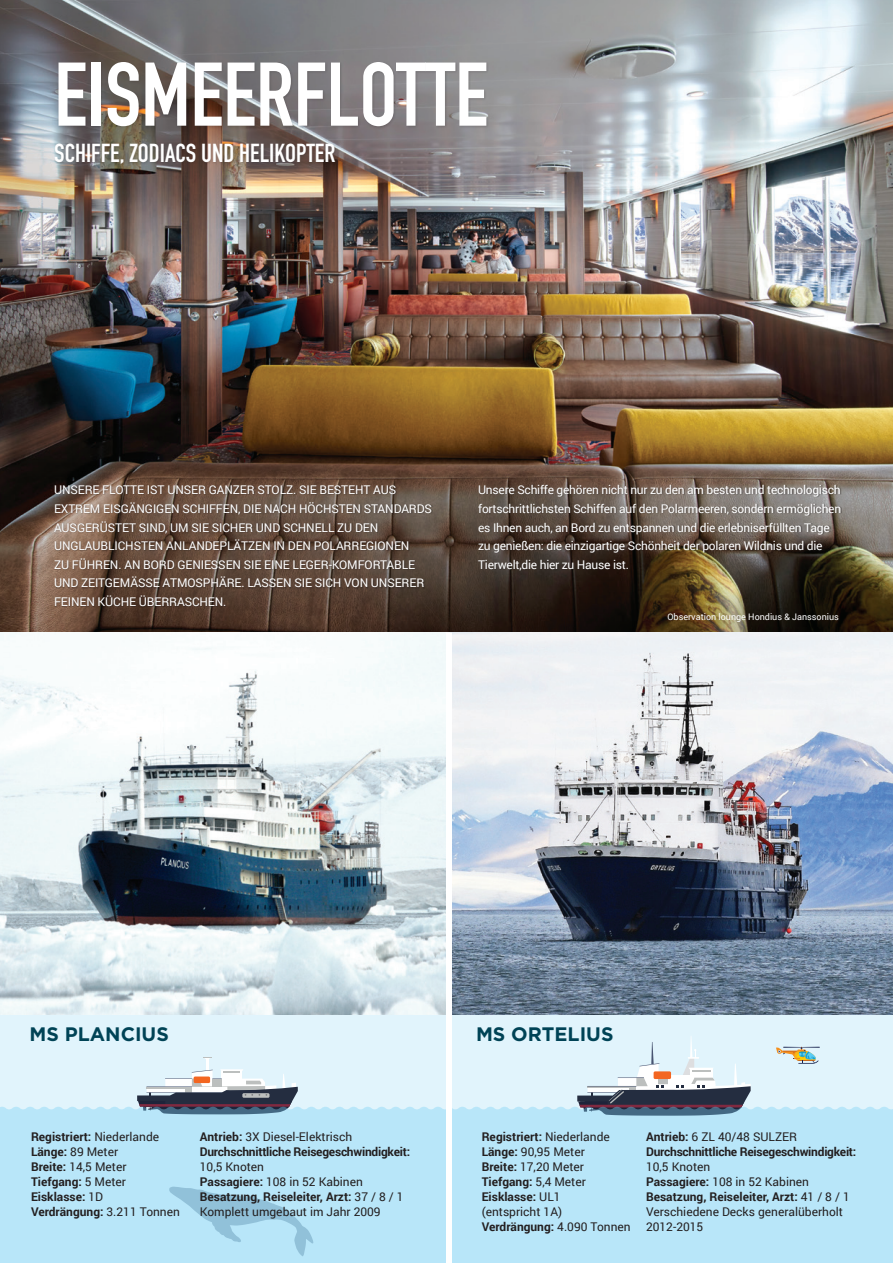
<style>
.page{position:relative;width:893px;height:1263px;background:#fff}
.page>*{position:absolute;margin:0;border:0;box-sizing:border-box;transform-origin:0 0}
.t1{font:700 88.65px "DIN Condensed";color:#fff}
.t2{font:700 25.65px "DIN Condensed";color:#fff}
.t3{font:700 19.5px "Gotham";color:#004356}
.t4{font:12px/18.6px "Roboto";letter-spacing:-.01em;color:#fff}
.t5{font:12px/15px "Roboto";color:#231f20}
.t6{font:700 12px/15px "Roboto";letter-spacing:-.02em;color:#231f20}
.t7{font:700 12px/15px "Roboto";color:#231f20}
.t8{font:9px "Roboto";color:#fff}
.s1{font-weight:400}
.s2{font-weight:700}
</style>
<div class="page">
<div style="left:0;top:1015px;width:449px;height:248px;background:#e1f4fc"></div>
<div style="left:449px;top:1015px;width:444px;height:248px;background:#e1f4fc"></div>
<svg style="left:137px;top:1057px;width:161px;height:50px"></svg>
<svg style="left:577px;top:1037px;width:174px;height:70px"></svg>
<div style="left:654px;top:1071px;width:17px;height:8px;background:#f36621;border-radius:2px"></div>
<div style="left:452px;top:1107px;width:441px;height:156px;background:#b8e6f9"></div>
<div style="left:0;top:1107px;width:446px;height:156px;background:#b8e6f9"></div>
<img style="left:449px;top:631px;width:444px;height:384px">
<hr style="left:783px;top:1047px;width:37px;height:1px;background:#18224e">
<svg style="left:776px;top:1047px;width:42px;height:17px"></svg>
<svg style="left:0;top:631px;width:449px;height:384px"></svg>
<svg style="left:169px;top:1186px;width:144px;height:70px;background:#abd9ee"></svg>
<div style="left:446px;top:633px;width:6px;height:630px;background:#fff"></div>
<img style="left:0;top:0;width:893px;height:631px">
<div style="left:54px;top:61px;width:436px;height:106px;background:#231f20;opacity:.21"></div>
<div style="left:54px;top:486px;width:379px;height:121px;background:#231f20;opacity:.41"></div>
<div style="left:478px;top:485px;width:364px;height:86px;background:#231f20;opacity:.41"></div>
<h1 class="t1" style="left:54px;top:35px;width:435px">EISMEERFLOTTE</h1>
<h2 class="t2" style="left:54px;top:136px;width:283px">SCHIFFE, ZODIACS UND HELIKOPTER</h2>
<p class="t4" style="left:54px;top:480px;width:380px">UNSERE FLOTTE IST UNSER GANZER STOLZ. SIE BESTEHT AUS EXTREM EISGÄNGIGEN SCHIFFEN, DIE NACH HÖCHSTEN STANDARDS AUSGERÜSTET SIND, UM SIE SICHER UND SCHNELL ZU DEN UNGLAUBLICHSTEN ANLANDEPLÄTZEN IN DEN POLARREGIONEN<br>ZU FÜHREN. AN BORD GENIESSEN SIE EINE LEGER-KOMFORTABLE UND ZEITGEMÄSSE ATMOSPHÄRE. LASSEN SIE SICH VON UNSERER FEINEN KÜCHE ÜBERRASCHEN.</p>
<p class="t4" style="left:478px;top:480px;width:365px">Unsere Schiffe gehören nicht nur zu den am besten und technologisch fortschrittlichsten Schiffen auf den Polarmeeren, sondern ermöglichen es Ihnen auch, an Bord zu entspannen und die erlebniserfüllten Tage zu genießen: die einzigartige Schönheit der polaren Wildnis und die Tierwelt,die hier zu Hause ist.</p>
<p class="t8" style="left:667px;top:611px;width:173px">Observation lounge Hondius &amp; Janssonius</p>
<h3 class="t3" style="left:30px;top:1023px;width:141px">MS PLANCIUS</h3>
<h3 class="t3" style="left:476px;top:1023px;width:139px">MS ORTELIUS</h3>
<p class="t7" style="left:31px;top:1129px;width:150px">Registriert: <span class="s1">Niederlande<br></span>Länge: <span class="s1">89 Meter<br></span>Breite: <span class="s1">14,5 Meter<br></span>Tiefgang: <span class="s1">5 Meter<br></span>Eisklasse: <span class="s1">1D<br></span>Verdrängung: <span class="s1">3.211 Tonnen</span></p>
<p class="t5" style="left:482px;top:1129px;width:150px"><span class="s2">Registriert:</span> Niederlande<br><span class="s2">Länge:</span> 90,95 Meter<br><span class="s2">Breite:</span> 17,20 Meter<br><span class="s2">Tiefgang:</span> 5,4 Meter<br><span class="s2">Eisklasse:</span> UL1<br>(entspricht 1A)<br><span class="s2">Verdrängung:</span> 4.090 Tonnen</p>
<p class="t6" style="left:200px;top:1129px;width:212px">Antrieb: <span class="s1">3X Diesel-Elektrisch<br></span>Durchschnittliche Reisegeschwindigkeit:</p>
<p class="t5" style="left:200px;top:1159px;width:205px">10,5 Knoten<br><span class="s2">Passagiere:</span> 108 in 52 Kabinen<br><span class="s2">Besatzung, Reiseleiter, Arzt:</span> 37 / 8 / 1<br>Komplett umgebaut im Jahr 2009</p>
<p class="t6" style="left:646px;top:1129px;width:212px">Antrieb: <span class="s1">6 ZL 40/48 SULZER<br></span>Durchschnittliche Reisegeschwindigkeit:</p>
<p class="t5" style="left:646px;top:1159px;width:205px">10,5 Knoten<br><span class="s2">Passagiere:</span> 108 in 52 Kabinen<br><span class="s2">Besatzung, Reiseleiter, Arzt:</span> 41 / 8 / 1<br>Verschiedene Decks generalüberholt<br>2012-2015</p>
</div>
